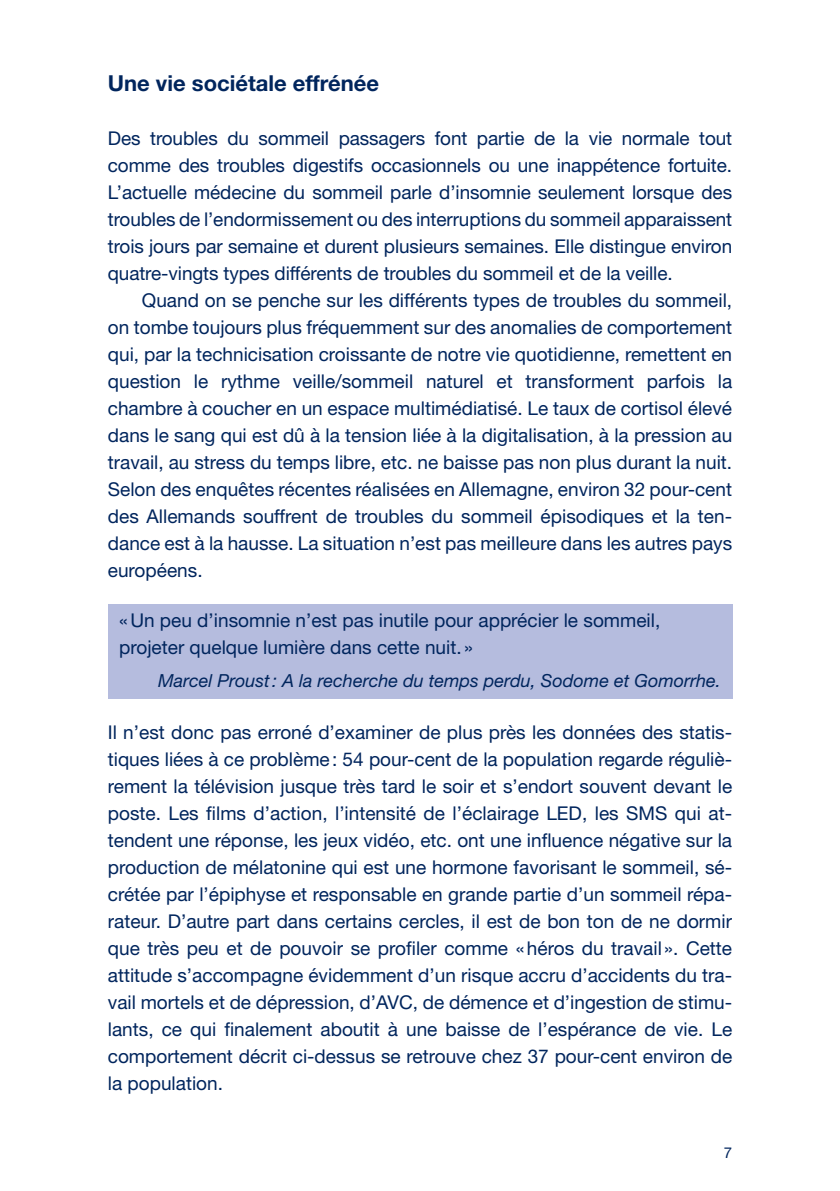
<style>
.page{position:relative;width:840px;height:1191px;background:#fff}
.page>*{position:absolute;margin:0;border:0;box-sizing:border-box;transform-origin:0 0}
.t1{font:700 22px "Helvetica Neue LT Std";color:#00255d}
.t2{font:19px/27px "Helvetica Neue LT Std";color:#00255d;text-align:justify}
.t3{font:italic 18px "Helvetica Neue LT Std";color:#00255d}
.t4{font:15px "Helvetica Neue LT Std";color:#00255d}
</style>
<div class="page">
<div style="left:108px;top:604px;width:623px;height:94px;background:#b5bcde"></div>
<p class="t1" style="left:108px;top:69px;width:272px">Une vie sociétale effrénée</p>
<p class="t2" style="left:108px;top:124px;width:625px">Des troubles du sommeil passagers font partie de la vie normale tout comme des troubles digestifs occasionnels ou une inappétence fortuite.<br>L’actuelle médecine du sommeil parle d’insomnie seulement lorsque des troubles de l’endormissement ou des interruptions du sommeil apparaissent trois jours par semaine et durent plusieurs semaines. Elle distingue environ quatre-vingts types différents de troubles du sommeil et de la veille.</p>
<p class="t2" style="left:108px;top:286px;width:625px;text-indent:34px">Quand on se penche sur les différents types de troubles du sommeil, on tombe toujours plus fréquemment sur des anomalies de comportement qui, par la technicisation croissante de notre vie quotidienne, remettent en question le rythme veille/sommeil naturel et transforment parfois la chambre à coucher en un espace multimédiatisé. Le taux de cortisol élevé dans le sang qui est dû à la tension liée à la digitalisation, à la pression au travail, au stress du temps libre, etc. ne baisse pas non plus durant la nuit.<br>Selon des enquêtes récentes réalisées en Allemagne, environ 32 pour-cent des Allemands souffrent de troubles du sommeil épisodiques et la ten&shy;dance est à la hausse. La situation n’est pas meilleure dans les autres pays européens.</p>
<p class="t2" style="left:119px;top:606px;width:542px">«Un peu d’insomnie n’est pas inutile pour apprécier le sommeil, projeter quelque lumière dans cette nuit. »</p>
<p class="t3" style="left:158px;top:669px;width:564px">Marcel Proust: A la recherche du temps perdu, Sodome et Gomorrhe.</p>
<p class="t2" style="left:108px;top:718px;width:625px">Il n’est donc pas erroné d’examiner de plus près les données des statis&shy;tiques liées à ce problème: 54 pour-cent de la population regarde réguliè&shy;rement la télévision jusque très tard le soir et s’endort souvent devant le poste. Les films d’action, l’intensité de l’éclairage LED, les SMS qui at&shy;tendent une réponse, les jeux vidéo, etc. ont une influence négative sur la production de mélatonine qui est une hormone favorisant le sommeil, sé&shy;crétée par l’épiphyse et responsable en grande partie d’un sommeil répa&shy;rateur. D’autre part dans certains cercles, il est de bon ton de ne dormir que très peu et de pouvoir se profiler comme «héros du travail ». Cette attitude s’accompagne évidemment d’un risque accru d’accidents du tra&shy;vail mortels et de dépression, d’AVC, de démence et d’ingestion de stimu&shy;lants, ce qui finalement aboutit à une baisse de l’espérance de vie. Le comportement décrit ci-dessus se retrouve chez 37 pour-cent environ de la population.</p>
<p class="t4" style="left:723px;top:1144px;width:10px">7</p>
</div>
